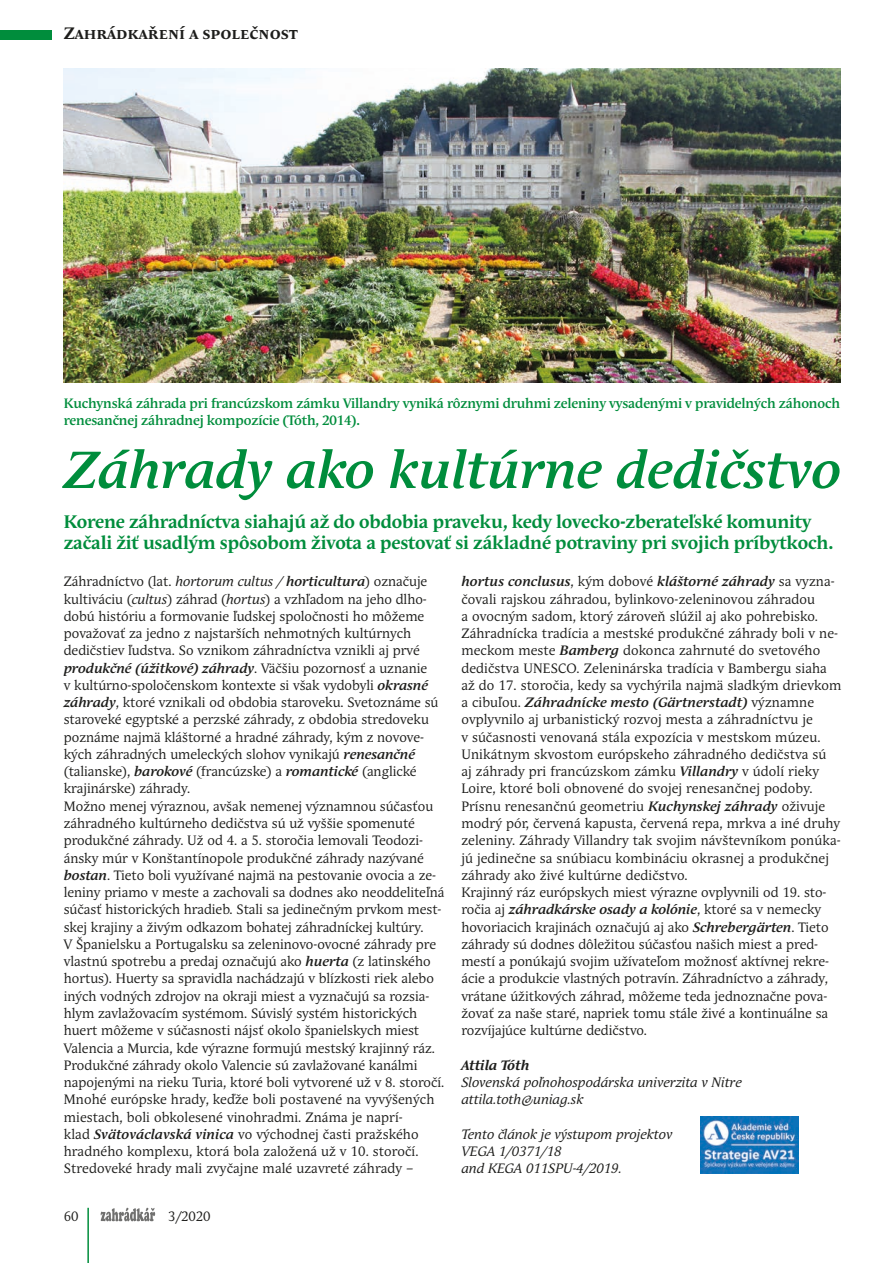
<style>
.page{position:relative;width:893px;height:1263px;background:#fff}
.page>*{position:absolute;margin:0;border:0;box-sizing:border-box;transform-origin:0 0}
.t1{font:italic 700 51.75px "Andulka Book Pro";color:#008d3c}
.t2{font:700 18px/21px "Andulka Text Pro";letter-spacing:-.01em;color:#008d3c}
.t3{font:700 16.5px "Andulka Text Pro";color:#1d1d1b}
.t4{font:13.5px/17.2px "Andulka Book Pro";color:#1d1d1b}
.t5{font:700 13.5px/16.5px "Andulka Book Pro";letter-spacing:-.01em;color:#008d3c}
.t6{font:italic 13.5px/17.2px "Andulka Book Pro";color:#1d1d1b}
.t7{font:italic 700 13.5px "Andulka Text Pro";color:#1d1d1b}
.s1{font-weight:700;font-style:italic}
.s2{font-style:italic}
</style>
<div class="page">
<svg style="left:101px;top:1208px;width:54px;height:13px"></svg>
<hr style="left:87px;top:1208px;width:2px;height:55px;background:#008d3c">
<div style="left:0;top:30px;width:52px;height:9px;background:#008d3c"></div>
<img style="left:64px;top:68px;width:777px;height:315px">
<img style="left:700px;top:1116px;width:98px;height:57px">
<p class="t3" style="left:64px;top:24px;width:236px">Zahrádkaření a společnost</p>
<p class="t5" style="left:64px;top:395px;width:778px">Kuchynská záhrada pri francúzskom zámku Villandry vyniká rôznymi druhmi zeleniny vysadenými v pravidelných záhonoch renesančnej záhradnej kompozície (Tóth, 2014).</p>
<h1 class="t1" style="left:64px;top:440px;width:779px">Záhrady ako kultúrne dedičstvo</h1>
<h2 class="t2" style="left:64px;top:511px;width:771px">Korene záhradníctva siahajú až do obdobia praveku, kedy lovecko-zberateľské komunity začali žiť usadlým spôsobom života a pestovať si základné potraviny pri svojich príbytkoch.</h2>
<p class="t4" style="left:461px;top:573px;width:381px"><span class="s1">hortus conclusus</span>, kým dobové <span class="s1">kláštorné záhrady</span> sa vyzna&shy;čovali rajskou záhradou, bylinkovo-zeleninovou záhradou<br>a ovocným sadom, ktorý zároveň slúžil aj ako pohrebisko.<br>Záhradnícka tradícia a mestské produkčné záhrady boli v ne&shy;meckom meste <span class="s1">Bamberg</span> dokonca zahrnuté do svetového dedičstva UNESCO. Zeleninárska tradícia v Bambergu siaha až do 17. storočia, kedy sa vychýrila najmä sladkým drievkom a cibuľou. <span class="s1">Záhradnícke mesto (Gärtnerstadt)</span> významne ovplyvnilo aj urbanistický rozvoj mesta a záhradníctvu je<br>v súčasnosti venovaná stála expozícia v mestskom múzeu.<br>Unikátnym skvostom európskeho záhradného dedičstva sú<br>aj záhrady pri francúzskom zámku <span class="s1">Villandry</span> v údolí rieky Loire, ktoré boli obnovené do svojej renesančnej podoby.<br>Prísnu renesančnú geometriu <span class="s1">Kuchynskej záhrady</span> oživuje modrý pór, červená kapusta, červená repa, mrkva a iné druhy zeleniny. Záhrady Villandry tak svojim návštevníkom ponúka&shy;jú jedinečne sa snúbiacu kombináciu okrasnej a produkčnej záhrady ako živé kultúrne dedičstvo.<br>Krajinný ráz európskych miest výrazne ovplyvnili od 19. sto&shy;ročia aj <span class="s1">záhradkárske osady a kolónie</span>, ktoré sa v nemecky hovoriacich krajinách označujú aj ako <span class="s1">Schrebergärten</span>. Tieto záhrady sú dodnes dôležitou súčasťou našich miest a pred&shy;mestí a ponúkajú svojim užívateľom možnosť aktívnej rekre&shy;ácie a produkcie vlastných potravín. Záhradníctvo a záhrady, vrátane úžitkových záhrad, môžeme teda jednoznačne pova&shy;žovať za naše staré, napriek tomu stále živé a kontinuálne sa rozvíjajúce kultúrne dedičstvo.</p>
<p class="t7" style="left:461px;top:1057px;width:69px">Attila Tóth</p>
<p class="t6" style="left:461px;top:1074px;width:282px">Slovenská poľnohospodárska univerzita v Nitre attila.toth@uniag.sk</p>
<p class="t6" style="left:461px;top:1125px;width:213px">Tento článok je výstupom projektov<br>VEGA 1/0371/18<br>and KEGA 011SPU-4/2019.</p>
<p class="t4" style="left:64px;top:573px;width:382px">Záhradníctvo (lat. <span class="s2">hortorum cultus /</span> <span class="s1">horticultura</span>) označuje kultiváciu (<span class="s2">cultus</span>) záhrad (<span class="s2">hortus</span>) a vzhľadom na jeho dlho&shy;dobú históriu a formovanie ľudskej spoločnosti ho môžeme považovať za jedno z najstarších nehmotných kultúrnych dedičstiev ľudstva. So vznikom záhradníctva vznikli aj prvé <span class="s1">produkčné (úžitkové) záhrady</span>. Väčšiu pozornosť a uznanie<br>v kultúrno-spoločenskom kontexte si však vydobyli <span class="s1">okrasné záhrady</span>, ktoré vznikali od obdobia staroveku. Svetoznáme sú staroveké egyptské a perzské záhrady, z obdobia stredoveku poznáme najmä kláštorné a hradné záhrady, kým z novove&shy;kých záhradných umeleckých slohov vynikajú <span class="s1">renesančné </span>(talianske), <span class="s1">barokové</span> (francúzske) a <span class="s1">romantické</span> (anglické krajinárske) záhrady.<br>Možno menej výraznou, avšak nemenej významnou súčasťou záhradného kultúrneho dedičstva sú už vyššie spomenuté produkčné záhrady. Už od 4. a 5. storočia lemovali Teodozi&shy;ánsky múr v Konštantínopole produkčné záhrady nazývané <span class="s1">bostan</span>. Tieto boli využívané najmä na pestovanie ovocia a ze&shy;leniny priamo v meste a zachovali sa dodnes ako neoddeliteľná súčasť historických hradieb. Stali sa jedinečným prvkom mest&shy;skej krajiny a živým odkazom bohatej záhradníckej kultúry.<br>V Španielsku a Portugalsku sa zeleninovo-ovocné záhrady pre vlastnú spotrebu a predaj označujú ako <span class="s1">huerta</span> (z latinského hortus). Huerty sa spravidla nachádzajú v blízkosti riek alebo iných vodných zdrojov na okraji miest a vyznačujú sa rozsia&shy;hlym zavlažovacím systémom. Súvislý systém historických huert môžeme v súčasnosti nájsť okolo španielskych miest Valencia a Murcia, kde výrazne formujú mestský krajinný ráz.<br>Produkčné záhrady okolo Valencie sú zavlažované kanálmi napojenými na rieku Turia, ktoré boli vytvorené už v 8. storočí.<br>Mnohé európske hrady, keďže boli postavené na vyvýšených miestach, boli obkolesené vinohradmi. Známa je naprí-<br>klad <span class="s1">Svätováclavská vinica</span> vo východnej časti pražského hradného komplexu, ktorá bola založená už v 10. storočí.<br>Stredoveké hrady mali zvyčajne malé uzavreté záhrady –</p>
<p class="t4" style="left:64px;top:1208px;width:16px">60</p>
<p class="t4" style="left:168px;top:1208px;width:44px">3/2020</p>
</div>
